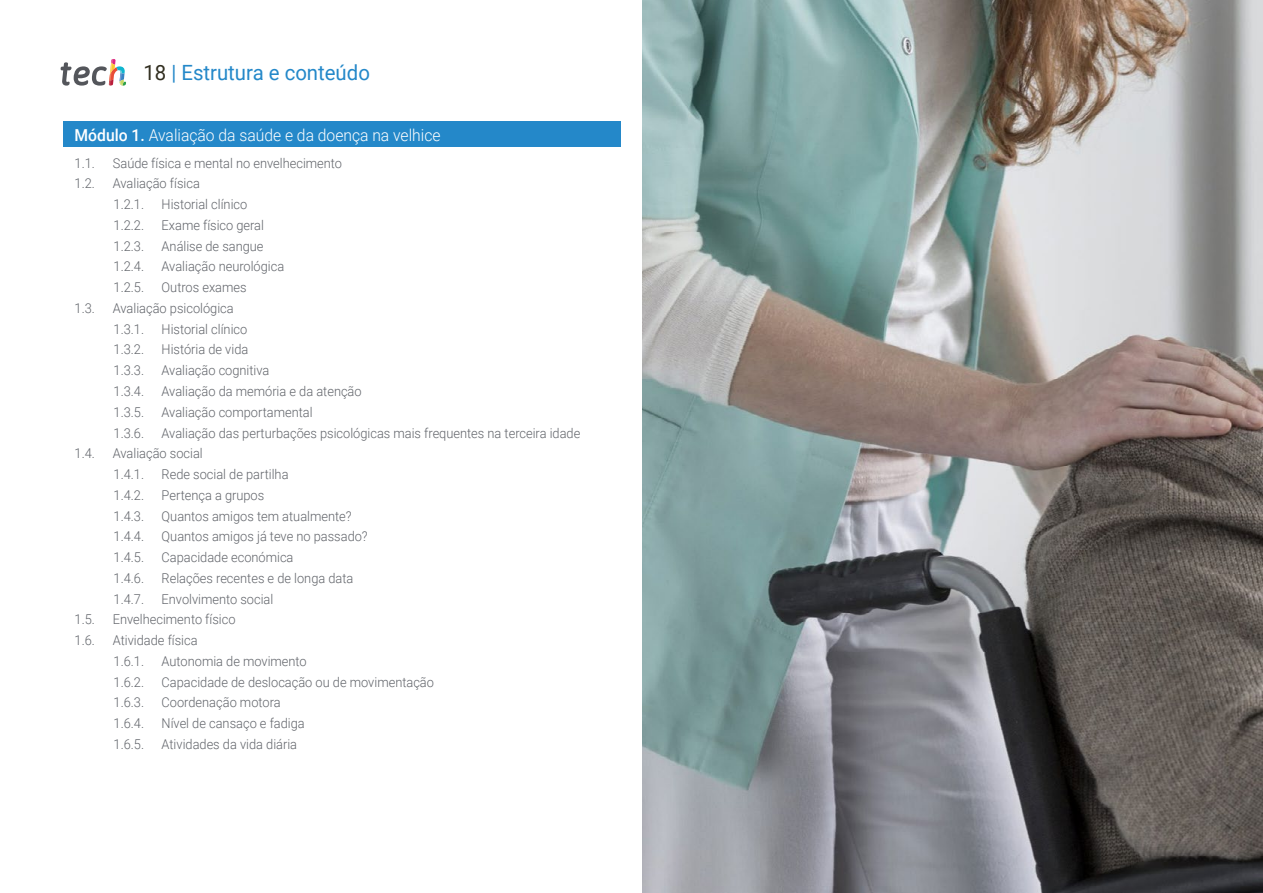
<style>
.page{position:relative;width:1263px;height:893px;background:#fff}
.page>*{position:absolute;margin:0;border:0;box-sizing:border-box;transform-origin:0 0}
.t1{font:21px "Roboto";color:#2488c9}
.t2{font:300 16.5px "Roboto";color:#fff;scale:.95 1}
.t3{font:300 13.5px/20.7px "Roboto";color:#61646a;scale:.95 1}
.s1{color:#312e20}
.s2{font-weight:500}
</style>
<div class="page">
<div style="left:64px;top:122px;width:557px;height:25px;background:#2488c9"></div>
<img style="left:642px;top:0;width:621px;height:893px">
<svg style="left:61px;top:59px;width:65px;height:27px"></svg>
<h1 class="t1" style="left:144px;top:57px;width:228px"><span class="s1">18</span> | Estrutura e conteúdo</h1>
<p class="t2" style="left:75px;top:123px;width:387px"><span class="s2">Módulo 1.</span> Avaliação da saúde e da doença na velhice</p>
<p class="t3" style="left:75px;top:152px;width:23px">1.1.</p>
<p class="t3" style="left:113px;top:152px;width:243px">Saúde física e mental no envelhecimento</p>
<p class="t3" style="left:75px;top:173px;width:23px">1.2.</p>
<p class="t3" style="left:113px;top:173px;width:93px">Avaliação física<br>1.2.1.</p>
<p class="t3" style="left:162px;top:194px;width:92px">Historial clínico</p>
<p class="t3" style="left:114px;top:214px;width:34px">1.2.2.</p>
<p class="t3" style="left:162px;top:214px;width:109px">Exame físico geral</p>
<p class="t3" style="left:114px;top:235px;width:34px">1.2.3.</p>
<p class="t3" style="left:162px;top:235px;width:109px">Análise de sangue</p>
<p class="t3" style="left:114px;top:256px;width:34px">1.2.4.</p>
<p class="t3" style="left:162px;top:256px;width:131px">Avaliação neurológica</p>
<p class="t3" style="left:114px;top:277px;width:34px">1.2.5.</p>
<p class="t3" style="left:162px;top:277px;width:91px">Outros exames</p>
<p class="t3" style="left:75px;top:297px;width:23px">1.3.</p>
<p class="t3" style="left:113px;top:297px;width:129px">Avaliação psicológica<br>1.3.1.</p>
<p class="t3" style="left:162px;top:318px;width:92px">Historial clínico</p>
<p class="t3" style="left:114px;top:339px;width:34px">1.3.2.</p>
<p class="t3" style="left:162px;top:339px;width:93px">História de vida</p>
<p class="t3" style="left:114px;top:360px;width:34px">1.3.3.</p>
<p class="t3" style="left:162px;top:360px;width:115px">Avaliação cognitiva</p>
<p class="t3" style="left:114px;top:380px;width:34px">1.3.4.</p>
<p class="t3" style="left:162px;top:380px;width:212px">Avaliação da memória e da atenção</p>
<p class="t3" style="left:114px;top:401px;width:34px">1.3.5.</p>
<p class="t3" style="left:162px;top:401px;width:160px">Avaliação comportamental</p>
<p class="t3" style="left:114px;top:422px;width:34px">1.3.6.</p>
<p class="t3" style="left:162px;top:422px;width:442px">Avaliação das perturbações psicológicas mais frequentes na terceira idade</p>
<p class="t3" style="left:75px;top:443px;width:23px">1.4.</p>
<p class="t3" style="left:113px;top:443px;width:96px">Avaliação social<br>1.4.1.</p>
<p class="t3" style="left:162px;top:463px;width:135px">Rede social de partilha</p>
<p class="t3" style="left:114px;top:484px;width:34px">1.4.2.</p>
<p class="t3" style="left:162px;top:484px;width:110px">Pertença a grupos</p>
<p class="t3" style="left:114px;top:505px;width:34px">1.4.3.</p>
<p class="t3" style="left:162px;top:505px;width:202px">Quantos amigos tem atualmente?</p>
<p class="t3" style="left:114px;top:526px;width:34px">1.4.4.</p>
<p class="t3" style="left:162px;top:526px;width:219px">Quantos amigos já teve no passado?</p>
<p class="t3" style="left:114px;top:546px;width:34px">1.4.5.</p>
<p class="t3" style="left:162px;top:546px;width:140px">Capacidade económica</p>
<p class="t3" style="left:114px;top:567px;width:34px">1.4.6.</p>
<p class="t3" style="left:162px;top:567px;width:203px">Relações recentes e de longa data</p>
<p class="t3" style="left:114px;top:588px;width:34px">1.4.7.</p>
<p class="t3" style="left:162px;top:588px;width:119px">Envolvimento social</p>
<p class="t3" style="left:75px;top:609px;width:23px">1.5.</p>
<p class="t3" style="left:113px;top:609px;width:131px">Envelhecimento físico</p>
<p class="t3" style="left:75px;top:629px;width:23px">1.6.</p>
<p class="t3" style="left:113px;top:629px;width:91px">Atividade física<br>1.6.1.</p>
<p class="t3" style="left:162px;top:650px;width:154px">Autonomia de movimento</p>
<p class="t3" style="left:114px;top:671px;width:34px">1.6.2.</p>
<p class="t3" style="left:162px;top:671px;width:288px">Capacidade de deslocação ou de movimentação</p>
<p class="t3" style="left:114px;top:692px;width:34px">1.6.3.</p>
<p class="t3" style="left:162px;top:692px;width:127px">Coordenação motora</p>
<p class="t3" style="left:114px;top:712px;width:34px">1.6.4.</p>
<p class="t3" style="left:162px;top:712px;width:152px">Nível de cansaço e fadiga</p>
<p class="t3" style="left:114px;top:733px;width:34px">1.6.5.</p>
<p class="t3" style="left:162px;top:733px;width:144px">Atividades da vida diária</p>
</div>
